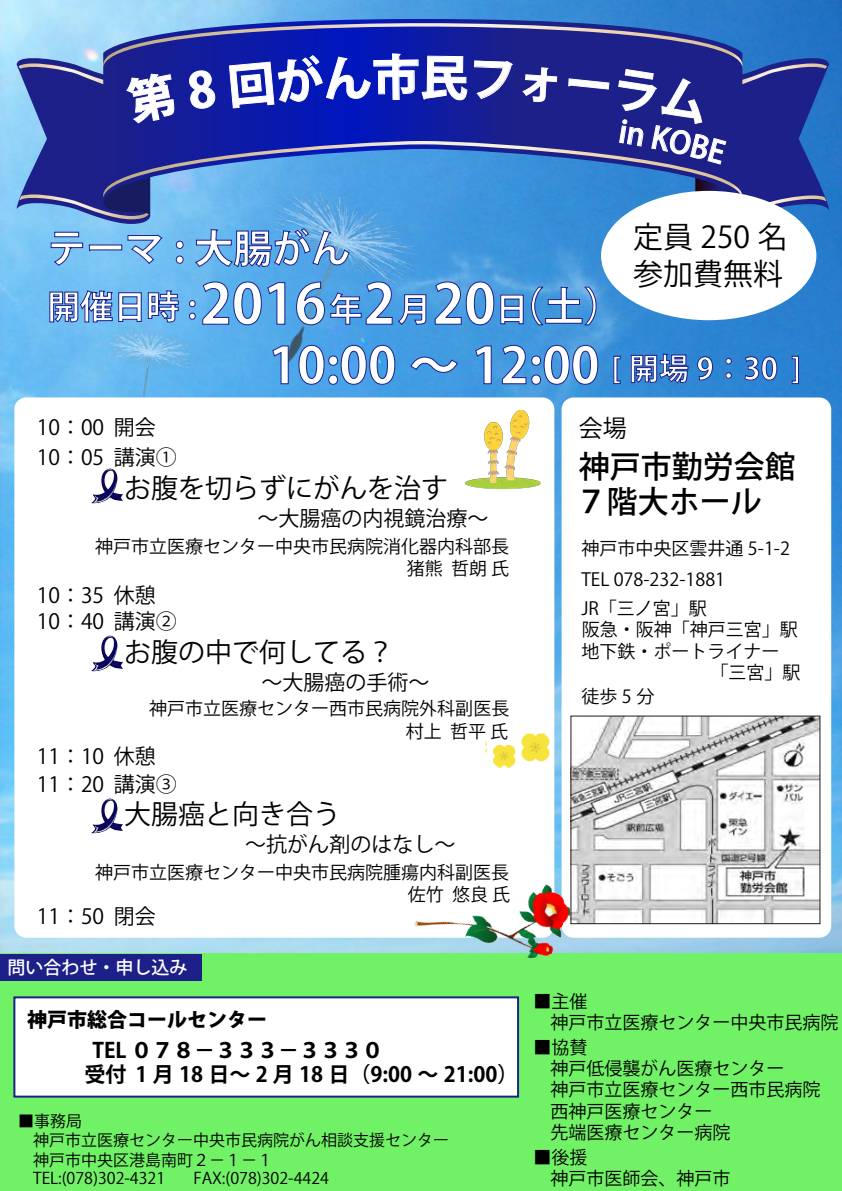
<style>
.page{position:relative;width:842px;height:1191px;background:#fff}
.page>*{position:absolute;margin:0;border:0;box-sizing:border-box;transform-origin:0 0}
.t1{font:700 55px "Koz Go Pr 6 N";color:#fff}
.t2{font:700 50px "Koz Go Pr 6 N";color:#fff}
.t3{font:700 39px "Koz Go Pr 6 N";color:#fff}
.t4{font:700 33px "Koz Go Pr 6 N";color:#fff}
.t5{font:500 31px/35.2px "Koz Go Pr 6 N";color:#000}
.t6{font:30px/37px "Koz Go Pr 6 N";color:#000}
.t7{font:700 30px "Koz Go Pr 6 N";color:#fff}
.t8{font:27px "Koz Go Pr 6 N";color:#000}
.t9{font:24px "Koz Go Pr 6 N";color:#000}
.t10{font:21px/30px "Koz Go Pr 6 N";color:#000}
.t11{font:700 21px/24.5px "Koz Go Pr 6 N";color:#000}
.t12{font:800 20px "Koz Go Pr 6 N";color:#000}
.t13{font:18px/21.1px "Koz Go Pr 6 N";color:#000}
.t14{font:500 18px "Koz Go Pr 6 N";color:#fff}
.t15{font:16px/19.3px "Koz Go Pr 6 N";color:#000}
.s1{font-size:40px}
</style>
<div class="page">
<img style="left:1px;top:0;width:841px;height:953px">
<div style="left:0;top:953px;width:842px;height:238px;background:#71f266"></div>
<div style="left:562px;top:397px;width:269px;height:540px;background:#fff;border-radius:12px"></div>
<div style="left:14px;top:397px;width:540px;height:540px;background:#fff;border-radius:12px"></div>
<div style="left:13px;top:996px;width:506px;height:101px;background:#fff;border:2px solid #1d2088"></div>
<svg style="left:103px;top:19px;width:639px;height:4px;background:#4478cd"></svg>
<img style="left:486px;top:733px;width:64px;height:35px">
<img style="left:465px;top:410px;width:75px;height:79px">
<img style="left:414px;top:822px;width:178px;height:137px">
<div style="left:601px;top:191px;width:215px;height:129px;background:#fff;border-radius:50%"></div>
<img style="left:572px;top:717px;width:246px;height:205px">
<div style="left:570px;top:715px;width:250px;height:209px;border:1px solid #231815"></div>
<svg style="left:49px;top:290px;width:93px;height:32px;background:#5790d4"></svg>
<svg style="left:148px;top:290px;width:31px;height:32px"></svg>
<svg style="left:613px;top:356px;width:8px;height:28px"></svg>
<svg style="left:631px;top:354px;width:57px;height:29px;background:#2861b8"></svg>
<svg style="left:697px;top:356px;width:16px;height:24px"></svg>
<svg style="left:725px;top:358px;width:7px;height:21px"></svg>
<svg style="left:744px;top:356px;width:33px;height:24px"></svg>
<svg style="left:791px;top:356px;width:8px;height:28px"></svg>
<svg style="left:189px;top:281px;width:97px;height:45px;background:#529ee0"></svg>
<svg style="left:296px;top:281px;width:130px;height:45px;background:#4590d7"></svg>
<svg style="left:434px;top:281px;width:90px;height:45px;background:#438cd4"></svg>
<svg style="left:531px;top:287px;width:66px;height:38px;background:#4289d0"></svg>
<svg style="left:272px;top:345px;width:17px;height:40px"></svg>
<svg style="left:298px;top:344px;width:98px;height:41px;background:#428fd9"></svg>
<svg style="left:410px;top:356px;width:49px;height:17px"></svg>
<svg style="left:475px;top:345px;width:17px;height:40px"></svg>
<svg style="left:501px;top:344px;width:98px;height:41px;background:#4089d2"></svg>
<div style="left:0;top:954px;width:201px;height:26px;background:#1d2088"></div>
<img style="left:91px;top:468px;width:31px;height:36px">
<img style="left:91px;top:635px;width:31px;height:36px">
<img style="left:91px;top:798px;width:31px;height:35px">
<svg style="left:17px;top:23px;width:812px;height:244px;background:#4769bc"></svg>
<h3 class="t6" style="left:633px;top:219px;width:156px">定員 250 名参加費無料</h3>
<h3 class="t3" style="left:47px;top:226px;width:305px">テーマ : 大腸がん</h3>
<h1 class="t1" style="left:200px;top:273px;width:425px">2016 2 20 <span class="s1">（土）</span></h1>
<h2 class="t2" style="left:269px;top:337px;width:332px">10:00 ～ 12:00</h2>
<h3 class="t9" style="left:579px;top:414px;width:49px">会場</h3>
<h3 class="t5" style="left:576px;top:449px;width:222px">神戸市勤労会館<br>７階大ホール</h3>
<p class="t13" style="left:581px;top:534px;width:210px;line-height:30px">神戸市中央区雲井通 5-1-2<br>TEL 078-232-1881<br>JR「三ノ宮」駅</p>
<p class="t13" style="left:582px;top:619px;width:217px">阪急・阪神「神戸三宮」駅</p>
<p class="t13" style="left:581px;top:641px;width:199px">地下鉄・ポートライナー</p>
<p class="t13" style="left:710px;top:662px;width:91px">「三宮」駅</p>
<p class="t13" style="left:581px;top:686px;width:74px">徒歩5分</p>
<h3 class="t4" style="left:47px;top:288px;width:151px">開催日時 :</h3>
<h3 class="t4" style="left:329px;top:290px;width:103px">年 月</h3>
<h3 class="t4" style="left:495px;top:290px;width:34px">日</h3>
<h3 class="t7" style="left:611px;top:352px;width:191px">[ 開場 9：30 ]</h3>
<p class="t10" style="left:37px;top:412px;width:142px">10：00 開会<br>10：05 講演①</p>
<h3 class="t8" style="left:124px;top:473px;width:326px">お腹を切らずにがんを治す</h3>
<p class="t10" style="left:257px;top:503px;width:232px">～大腸癌の内視鏡治療～</p>
<p class="t13" style="left:95px;top:536px;width:416px;line-height:22px;text-align:right">神戸市立医療センター中央市民病院消化器内科部長猪熊 哲朗 氏</p>
<p class="t10" style="left:37px;top:607px;width:142px">10：40 講演②</p>
<h3 class="t8" style="left:124px;top:637px;width:271px">お腹の中で何してる？</h3>
<p class="t10" style="left:261px;top:668px;width:169px">～大腸癌の手術～</p>
<p class="t13" style="left:149px;top:697px;width:361px;line-height:22.9px;text-align:right">神戸市立医療センター西市民病院外科副医長村上 哲平 氏</p>
<p class="t10" style="left:37px;top:743px;width:142px;line-height:28px">11：10 休憩<br>11：20 講演③</p>
<h3 class="t8" style="left:124px;top:799px;width:217px">大腸癌と向き合う</h3>
<p class="t10" style="left:245px;top:829px;width:211px">～抗がん剤のはなし～</p>
<p class="t13" style="left:95px;top:862px;width:417px;line-height:21.9px;text-align:right">神戸市立医療センター中央市民病院腫瘍内科副医長佐竹 悠良 氏</p>
<p class="t10" style="left:37px;top:901px;width:121px">11：50 閉会</p>
<p class="t10" style="left:37px;top:580px;width:121px">10：35 休憩</p>
<p class="t14" style="left:7px;top:957px;width:182px">問い合わせ・申し込み</p>
<p class="t12" style="left:27px;top:1008px;width:242px">神戸市総合コールセンター</p>
<p class="t11" style="left:85px;top:1038px;width:435px;text-indent:8px">TEL ０７８－３３３－３３３０<br>受付 1 月 18 日～ 2 月 18 日（9:00 ～ 21:00）</p>
<p class="t15" style="left:33px;top:1111px;width:418px;text-indent:-15px">■事務局<br>神戸市立医療センター中央市民病院がん相談支援センター神戸市中央区港島南町２－１－１<br>TEL:(078)302-4321</p>
<p class="t15" style="left:193px;top:1169px;width:137px">FAX:(078)302-4424</p>
<p class="t13" style="left:551px;top:992px;width:289px;line-height:20.4px;text-indent:-17px">■主催<br>神戸市立医療センター中央市民病院</p>
<p class="t13" style="left:551px;top:1037px;width:271px;text-indent:-17px">■協賛<br>神戸低侵襲がん医療センター<br>神戸市立医療センター西市民病院西神戸医療センター<br>先端医療センター病院</p>
<p class="t13" style="left:551px;top:1147px;width:181px;text-indent:-17px">■後援<br>神戸市医師会、神戸市</p>
</div>
